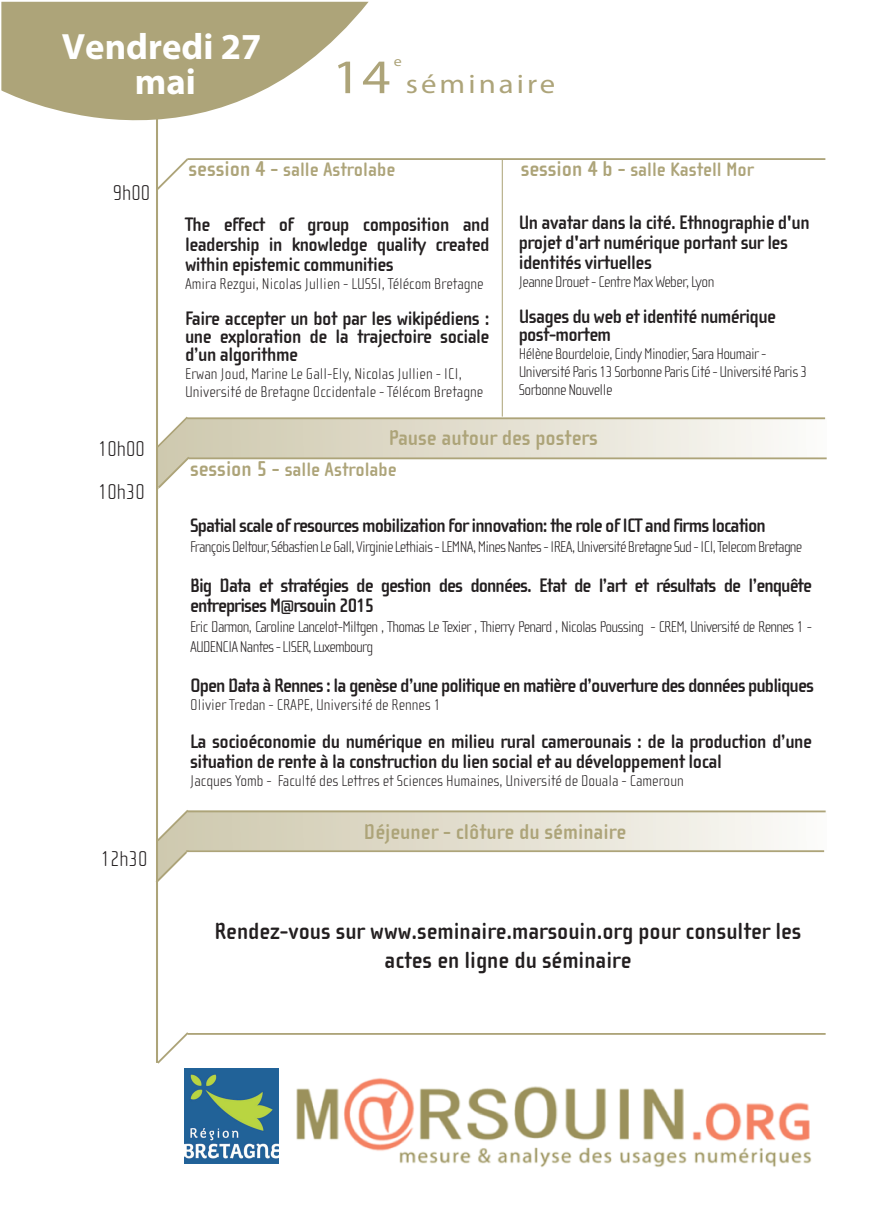
<style>
.page{position:relative;width:874px;height:1225px;background:#fff}
.page>*{position:absolute;margin:0;border:0;box-sizing:border-box;transform-origin:0 0}
.t1{font:700 36.6px/35.2px "Myriad Pro";color:#fff;text-align:center}
.t2{font:27px "Myriad Pro";letter-spacing:.1em;color:#ada479;scale:1.14 1}
.t3{font:700 24px/28.8px "Cholla Sans Gr";color:#231f20;text-align:center}
.t4{font:700 22px "Cholla Sans";color:#ada479}
.t5{font:100 22px "Cholla Sans";color:#231f20}
.t6{font:700 20px/20px "Cholla Sans";letter-spacing:-.025em;color:#231f20}
.t7{font:700 20px/20px "Cholla Sans";letter-spacing:-.045em;color:#231f20}
.t8{font:700 20px "Cholla Sans";color:#ada479}
.t9{font:100 16px/18px "Cholla Sans";letter-spacing:-.03em;color:#231f20}
.t10{font:100 16px/18px "Cholla Sans";color:#231f20}
.t11{font:14px "Myriad Pro";color:#ada479;scale:1.14 1}
.s1{font-size:48.4px}
.s2{font-size:22px}
</style>
<div class="page">
<svg style="left:158px;top:810px;width:668px;height:43px"></svg>
<svg style="left:191px;top:418px;width:635px;height:42px;background:#e4e1d2"></svg>
<svg style="left:1px;top:2px;width:367px;height:119px;fill:#ada479"></svg>
<hr style="left:156px;top:34px;width:2px;height:1029px;background:#ada479">
<svg style="left:158px;top:158px;width:30px;height:32px"></svg>
<hr style="left:187px;top:158px;width:638px;height:2px;background:#ada479">
<svg style="left:158px;top:810px;width:32px;height:33px"></svg>
<hr style="left:187px;top:810px;width:638px;height:2px;background:#ada479">
<svg style="left:155px;top:849px;width:34px;height:33px"></svg>
<hr style="left:186px;top:850px;width:637px;height:2px;background:#ada479">
<svg style="left:158px;top:1032px;width:32px;height:32px"></svg>
<hr style="left:187px;top:1033px;width:638px;height:1px;background:#ada479">
<img style="left:180px;top:1059px;width:631px;height:108px">
<hr style="left:187px;top:417px;width:637px;height:2px;background:#ada479">
<svg style="left:158px;top:416px;width:33px;height:74px"></svg>
<hr style="left:189px;top:457px;width:637px;height:2px;background:#ada479">
<hr style="left:501px;top:159px;width:1px;height:257px;background:#ada479">
<img style="left:184px;top:1068px;width:94px;height:95px">
<h1 class="t1" style="left:62px;top:28px;width:201px">Vendredi 27 mai</h1>
<p class="t11" style="left:393px;top:53px;width:9px">е</p>
<h2 class="t2" style="left:332px;top:67px;width:197px"><span class="s1">14</span> séminaire</h2>
<p class="t5" style="left:113px;top:181px;width:39px">9h00</p>
<p class="t8" style="left:188px;top:158px;width:208px"><span class="s2">session 4 -</span> salle Astrolabe</p>
<p class="t6" style="left:185px;top:215px;width:306px;text-align:justify">The effect of group composition and leadership in knowledge quality created within epistemic communities</p>
<p class="t10" style="left:185px;top:275px;width:300px">Amira Rezgui, Nicolas Jullien - LUSSI, Télécom Bretagne</p>
<p class="t6" style="left:185px;top:310px;width:306px;line-height:18px;text-align:justify">Faire accepter un bot par les wikipédiens : une exploration de la trajectoire sociale d’un algorithme</p>
<p class="t10" style="left:185px;top:365px;width:299px">Erwan Joud, Marine Le Gall-Ely, Nicolas Jullien - ICI,<br>Université de Bretagne Occidentale - Télécom Bretagne</p>
<p class="t8" style="left:520px;top:159px;width:234px"><span class="s2">session 4 b -</span> salle Kastell Mor</p>
<p class="t6" style="left:518px;top:213px;width:292px">Un avatar dans la cité. Ethnographie d'un projet d'art numérique portant sur les identités virtuelles</p>
<p class="t9" style="left:518px;top:273px;width:197px">Jeanne Drouet - Centre Max Weber, Lyon</p>
<p class="t6" style="left:518px;top:308px;width:259px;line-height:18px">Usages du web et identité numérique post-mortem</p>
<p class="t9" style="left:518px;top:345px;width:290px">Hélène Bourdeloie, Cindy Minodier, Sara Houmair -<br>Université Paris 13 Sorbonne Paris Cité - Université Paris 3<br>Sorbonne Nouvelle</p>
<p class="t5" style="left:98px;top:437px;width:48px">10h00</p>
<p class="t4" style="left:389px;top:426px;width:210px">Pause autour des posters</p>
<p class="t5" style="left:98px;top:480px;width:48px">10h30</p>
<p class="t8" style="left:190px;top:458px;width:208px"><span class="s2">session 5 -</span> salle Astrolabe</p>
<p class="t7" style="left:190px;top:516px;width:577px">Spatial scale of resources mobilization for innovation: the role of ICT and firms location</p>
<p class="t9" style="left:190px;top:538px;width:613px">François Deltour, Sébastien Le Gall, Virginie Lethiais - LEMNA, Mines Nantes - IREA, Université Bretagne Sud - ICI, Telecom Bretagne</p>
<p class="t7" style="left:190px;top:576px;width:623px">Big Data et stratégies de gestion des données. Etat de l’art et résultats de l’enquête entreprises M@rsouin 2015</p>
<p class="t9" style="left:190px;top:617px;width:623px;line-height:20px">Eric Darmon, Caroline Lancelot-Miltgen , Thomas Le Texier , Thierry Penard , Nicolas Poussing - CREM, Université de Rennes 1 -<br>AUDENCIA Nantes - LISER, Luxembourg</p>
<p class="t7" style="left:190px;top:676px;width:625px">Open Data à Rennes : la genèse d’une politique en matière d’ouverture des données publiques</p>
<p class="t10" style="left:190px;top:696px;width:252px">Olivier Tredan - CRAPE, Université de Rennes 1</p>
<p class="t6" style="left:190px;top:732px;width:623px">La socioéconomie du numérique en milieu rural camerounais : de la production d’une situation de rente à la construction du lien social et au développement local</p>
<p class="t10" style="left:190px;top:772px;width:495px">Jacques Yomb - Faculté des Lettres et Sciences Humaines, Université de Douala - Cameroun</p>
<p class="t5" style="left:101px;top:847px;width:48px">12h30</p>
<p class="t4" style="left:364px;top:819px;width:264px">Déjeuner - clôture du séminaire</p>
<p class="t3" style="left:214px;top:917px;width:588px">Rendez-vous sur www.seminaire.marsouin.org pour consulter les actes en ligne du séminaire</p>
</div>
